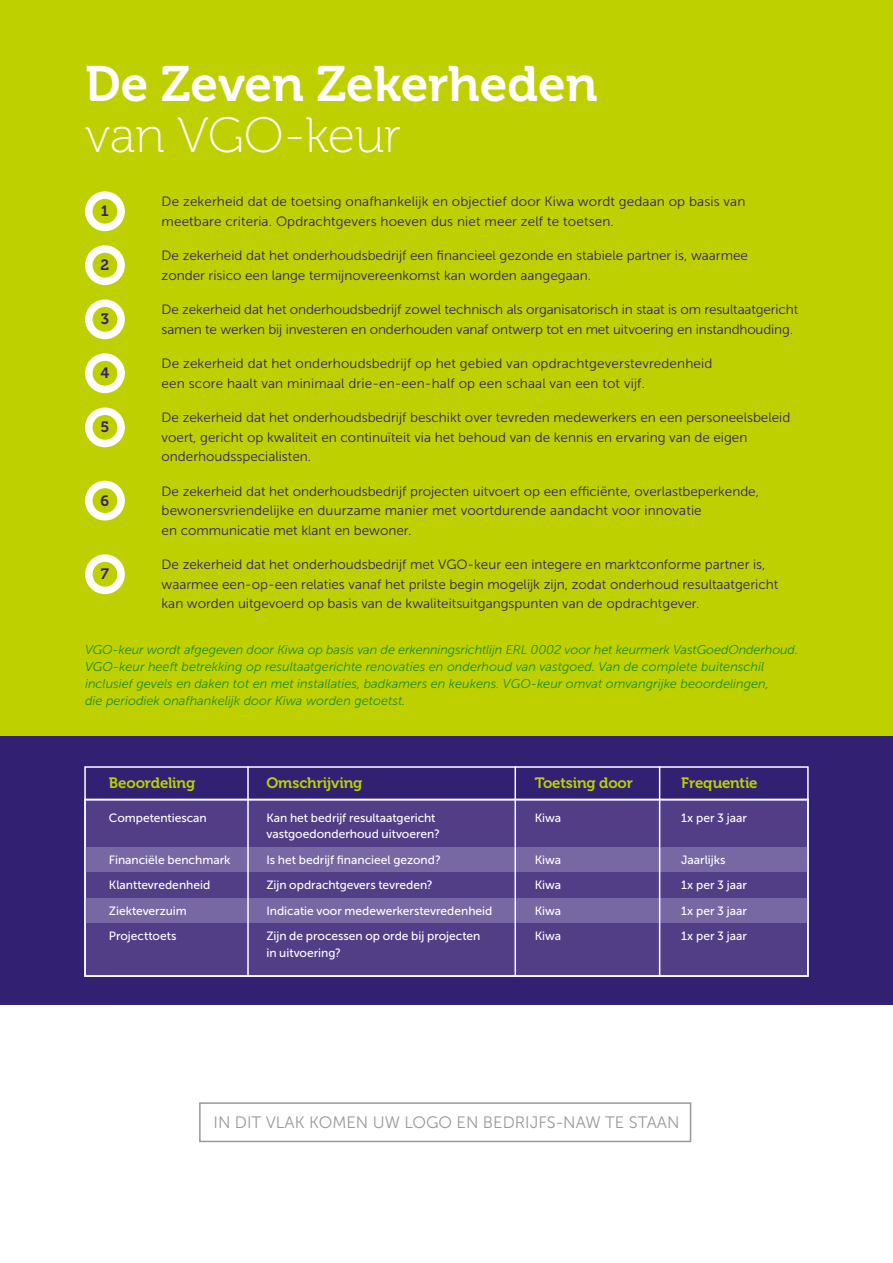
<style>
.page{position:relative;width:893px;height:1263px;background:#fff}
.page>*{position:absolute;margin:0;border:0;box-sizing:border-box;transform-origin:0 0}
.t1{font:49.5px "Museo 700";color:#fff}
.t2{font:49.5px "Museo 100";color:#fff}
.t3{font:16.5px "Museo Sans 300";color:#99999a}
.t4{font:15px "Museo 700";letter-spacing:-.01em;color:#bed000}
.t5{font:15px "Museo 700";color:#322173}
.t6{font:13.5px/19.5px "Museo Sans 300";color:#322173}
.t7{font:italic 12.75px/17.2px "Museo Sans 300";color:#1b8c30}
.t8{font:12px/25.5px "Museo Sans 500";color:#fff}
</style>
<div class="page">
<div style="left:0;top:0;width:893px;height:794px;background:#bed000"></div>
<div style="left:0;top:736px;width:893px;height:270px;background:#322173"></div>
<div style="left:85px;top:191px;width:40px;height:40px;border:8px solid #fff;border-radius:50%"></div>
<div style="left:85px;top:245px;width:40px;height:40px;border:8px solid #fff;border-radius:50%"></div>
<div style="left:85px;top:299px;width:40px;height:40px;border:8px solid #fff;border-radius:50%"></div>
<div style="left:85px;top:353px;width:40px;height:40px;border:8px solid #fff;border-radius:50%"></div>
<div style="left:85px;top:407px;width:40px;height:40px;border:8px solid #fff;border-radius:50%"></div>
<div style="left:85px;top:481px;width:40px;height:39px;border:8px solid #fff;border-radius:50%"></div>
<div style="left:85px;top:554px;width:40px;height:40px;border:8px solid #fff;border-radius:50%"></div>
<div style="left:84px;top:799px;width:725px;height:178px;background:#523e87"></div>
<div style="left:85px;top:847px;width:723px;height:24px;background:#7767a3"></div>
<div style="left:85px;top:898px;width:723px;height:25px;background:#7767a3"></div>
<div style="left:84px;top:766px;width:725px;height:34px;background:#322173;border:2px solid #fff"></div>
<hr style="left:247px;top:766px;width:2px;height:211px;background:#fff">
<hr style="left:514px;top:766px;width:2px;height:211px;background:#fff">
<hr style="left:659px;top:766px;width:1px;height:211px;background:#fff">
<div style="left:84px;top:799px;width:725px;height:178px;border:2px solid #fff"></div>
<div style="left:199px;top:1102px;width:492px;height:40px;border:2px solid #99999a"></div>
<h1 class="t1" style="left:85px;top:56px;width:514px">De Zeven Zekerheden</h1>
<h1 class="t2" style="left:85px;top:109px;width:318px">van VGO-keur</h1>
<p class="t6" style="left:162px;top:192px;width:585px">De zekerheid dat de toetsing onafhankelijk en objectief door Kiwa wordt gedaan op basis van meetbare criteria. Opdrachtgevers hoeven dus niet meer zelf te toetsen.</p>
<p class="t6" style="left:162px;top:246px;width:588px">De zekerheid dat het onderhoudsbedrijf een financieel gezonde en stabiele partner is, waarmee zonder risico een lange termijnovereenkomst kan worden aangegaan.</p>
<p class="t6" style="left:162px;top:300px;width:638px">De zekerheid dat het onderhoudsbedrijf zowel technisch als organisatorisch in staat is om resultaatgericht samen te werken bij investeren en onderhouden vanaf ontwerp tot en met uitvoering en instandhouding.</p>
<p class="t6" style="left:162px;top:354px;width:552px">De zekerheid dat het onderhoudsbedrijf op het gebied van opdrachtgeverstevredenheid een score haalt van minimaal drie-en-een-half op een schaal van een tot vijf.</p>
<p class="t6" style="left:162px;top:408px;width:630px">De zekerheid dat het onderhoudsbedrijf beschikt over tevreden medewerkers en een personeelsbeleid voert, gericht op kwaliteit en continuïteit via het behoud van de kennis en ervaring van de eigen onderhoudsspecialisten.</p>
<p class="t6" style="left:162px;top:481px;width:599px">De zekerheid dat het onderhoudsbedrijf projecten uitvoert op een efficiënte, overlastbeperkende, bewonersvriendelijke en duurzame manier met voortdurende aandacht voor innovatie<br>en communicatie met klant en bewoner.</p>
<p class="t6" style="left:162px;top:555px;width:618px">De zekerheid dat het onderhoudsbedrijf met VGO-keur een integere en marktconforme partner is, waarmee een-op-een relaties vanaf het prilste begin mogelijk zijn, zodat onderhoud resultaatgericht kan worden uitgevoerd op basis van de kwaliteitsuitgangspunten van de opdrachtgever.</p>
<p class="t7" style="left:85px;top:641px;width:715px">VGO-keur wordt afgegeven door Kiwa op basis van de erkenningsrichtlijn ERL 0002 voor het keurmerk VastGoedOnderhoud.<br>VGO-keur heeft betrekking op resultaatgerichte renovaties en onderhoud van vastgoed. Van de complete buitenschil inclusief gevels en daken tot en met installaties, badkamers en keukens. VGO-keur omvat omvangrijke beoordelingen,<br>die periodiek onafhankelijk door Kiwa worden getoetst.</p>
<p class="t5" style="left:101px;top:203px;width:9px">1</p>
<p class="t5" style="left:101px;top:257px;width:10px">2</p>
<p class="t5" style="left:101px;top:311px;width:10px">3</p>
<p class="t5" style="left:101px;top:365px;width:10px">4</p>
<p class="t5" style="left:100px;top:419px;width:10px">5</p>
<p class="t5" style="left:101px;top:492px;width:10px">6</p>
<p class="t5" style="left:101px;top:566px;width:10px">7</p>
<p class="t4" style="left:109px;top:774px;width:88px">Beoordeling</p>
<p class="t8" style="left:109px;top:805px;width:99px">Competentiescan</p>
<p class="t8" style="left:109px;top:847px;width:123px">Financiële benchmark<br>Klanttevredenheid<br>Ziekteverzuim<br>Projecttoets</p>
<p class="t4" style="left:266px;top:774px;width:98px">Omschrijving</p>
<p class="t8" style="left:266px;top:809px;width:175px;line-height:16.5px">Kan het bedrijf resultaatgericht vastgoedonderhoud uitvoeren?</p>
<p class="t8" style="left:266px;top:847px;width:228px">Is het bedrijf financieel gezond?<br>Zijn opdrachtgevers tevreden?<br>Indicatie voor medewerkerstevredenheid Zijn de processen op orde bij projecten</p>
<p class="t8" style="left:266px;top:940px;width:76px">in uitvoering?</p>
<p class="t4" style="left:535px;top:774px;width:100px">Toetsing door</p>
<p class="t8" style="left:535px;top:805px;width:28px">Kiwa</p>
<p class="t8" style="left:535px;top:847px;width:28px;text-align:justify">Kiwa Kiwa Kiwa Kiwa</p>
<p class="t4" style="left:681px;top:774px;width:78px">Frequentie</p>
<p class="t8" style="left:681px;top:805px;width:67px">1x per 3 jaar</p>
<p class="t8" style="left:681px;top:847px;width:67px">Jaarlijks<br>1x per 3 jaar<br>1x per 3 jaar<br>1x per 3 jaar</p>
<p class="t3" style="left:214px;top:1114px;width:467px">IN DIT VLAK KOMEN UW LOGO EN BEDRIJFS-NAW TE STAAN</p>
</div>
